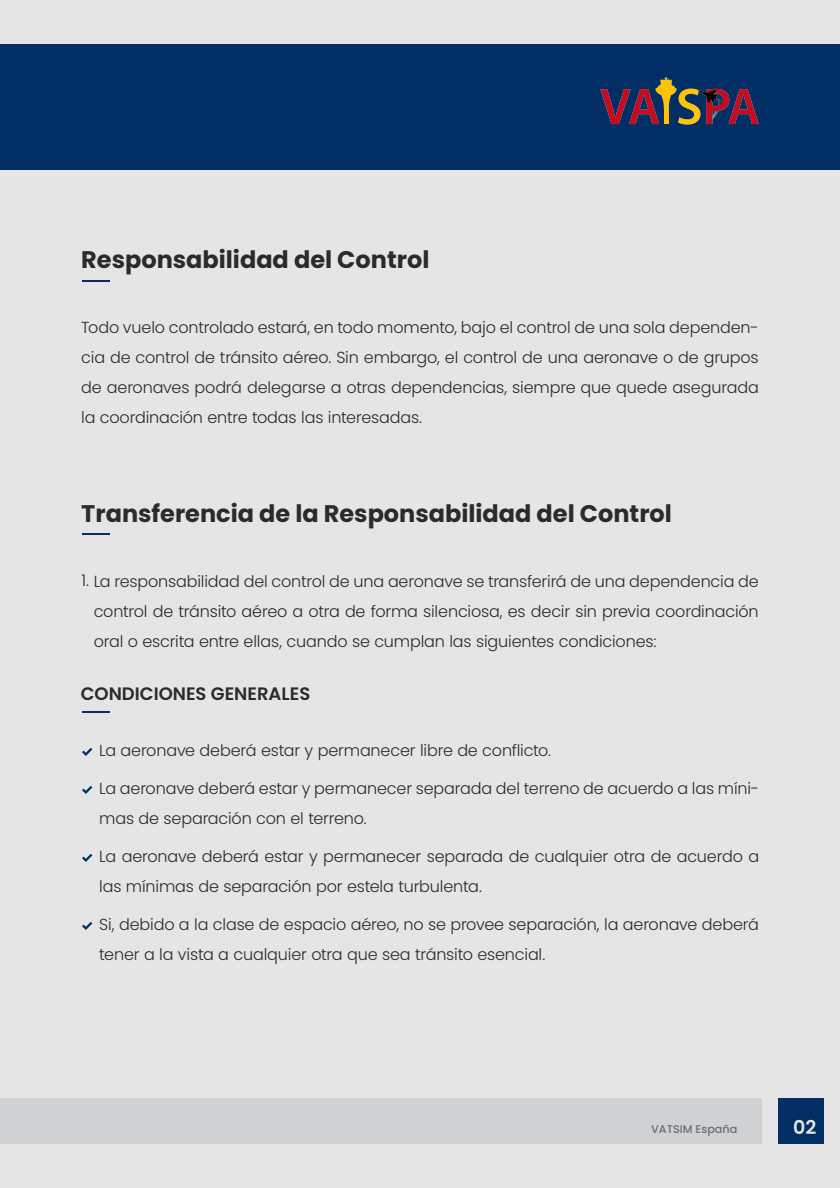
<style>
.page{position:relative;width:840px;height:1188px;background:#e5e5e6}
.page>*{position:absolute;margin:0;border:0;box-sizing:border-box;transform-origin:0 0}
.t1{font:700 24px "Poppins";color:#2b2b2b}
.t2{font:600 19px "Poppins";color:#e5e5e6}
.t3{font:600 18px "Poppins";color:#2b2b2b}
.t4{font:300 16px/30px "Poppins";letter-spacing:-.01em;color:#2b2b2b}
.t5{font:500 11.2px "Poppins";color:#6d6e70}
</style>
<div class="page">
<hr style="left:82px;top:280px;width:28px;height:2px;background:#002e65">
<div style="left:0;top:44px;width:840px;height:125px;background:#002e65"></div>
<div style="left:0;top:1099px;width:761px;height:45px;background:#cfd1d2"></div>
<div style="left:778px;top:1099px;width:46px;height:45px;background:#002e65"></div>
<img style="left:601px;top:78px;width:158px;height:47px">
<hr style="left:82px;top:711px;width:28px;height:2px;background:#002e65">
<svg style="left:82px;top:748px;width:10px;height:8px"></svg>
<svg style="left:82px;top:786px;width:10px;height:8px"></svg>
<hr style="left:82px;top:533px;width:28px;height:2px;background:#002e65">
<svg style="left:82px;top:854px;width:10px;height:8px"></svg>
<svg style="left:82px;top:922px;width:10px;height:8px"></svg>
<h1 class="t1" style="left:81px;top:246px;width:350px">Responsabilidad del Control</h1>
<p class="t4" style="left:81px;top:313px;width:679px;text-align:justify">Todo vuelo controlado estará, en todo momento, bajo el control de una sola dependen&shy;cia de control de tránsito aéreo. Sin embargo, el control de una aeronave o de grupos de aeronaves podrá delegarse a otras dependencias, siempre que quede asegurada la coordinación entre todas las interesadas.</p>
<h1 class="t1" style="left:81px;top:500px;width:592px">Transferencia de la Responsabilidad del Control</h1>
<p class="t4" style="left:94px;top:566px;width:667px;text-align:justify;text-indent:-12px">1. La responsabilidad del control de una aeronave se transferirá de una dependencia de control de tránsito aéreo a otra de forma silenciosa, es decir sin previa coordinación oral o escrita entre ellas, cuando se cumplan las siguientes condiciones:</p>
<p class="t3" style="left:81px;top:683px;width:231px">CONDICIONES GENERALES</p>
<p class="t4" style="left:99px;top:736px;width:454px">La aeronave deberá estar y permanecer libre de conflicto.</p>
<p class="t4" style="left:99px;top:774px;width:661px">La aeronave deberá estar y permanecer separada del terreno de acuerdo a las míni&shy;mas de separación con el terreno.</p>
<p class="t4" style="left:99px;top:842px;width:662px">La aeronave deberá estar y permanecer separada de cualquier otra de acuerdo a las mínimas de separación por estela turbulenta.</p>
<p class="t4" style="left:99px;top:910px;width:661px">Si, debido a la clase de espacio aéreo, no se provee separación, la aeronave deberá tener a la vista a cualquier otra que sea tránsito esencial.</p>
<p class="t5" style="left:651px;top:1123px;width:88px">VATSIM España</p>
<p class="t2" style="left:793px;top:1116px;width:25px">02</p>
</div>
